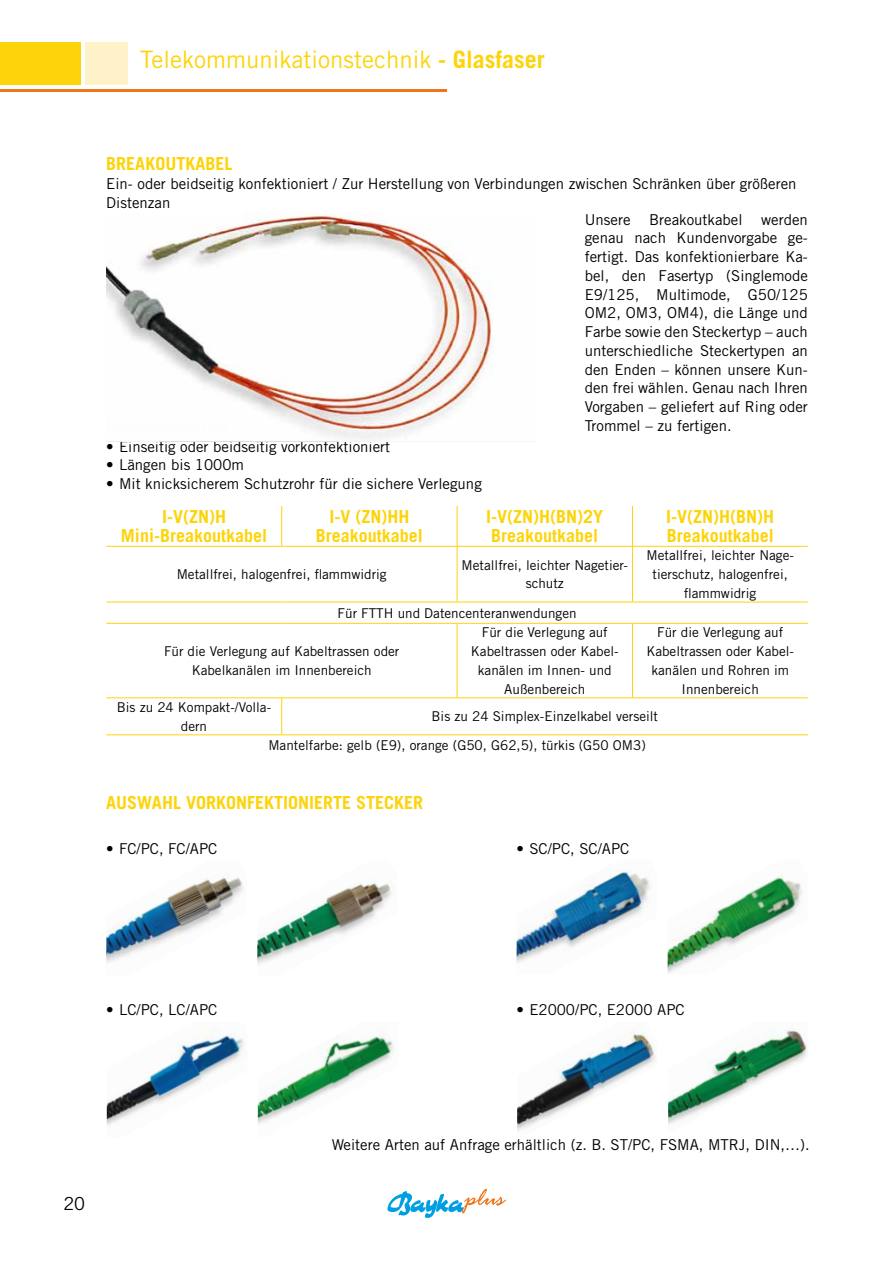
<style>
.page{position:relative;width:893px;height:1263px;background:#fff}
.page>*{position:absolute;margin:0;border:0;box-sizing:border-box;transform-origin:0 0}
.t1{font:24px "Trade Gothic LT Std";color:#fdd40a}
.t2{font:700 18px/18.8px "Trade Gothic LT Std";color:#fdd40a;text-align:center}
.t3{font:18px "Trade Gothic LT Std";color:#000}
.t4{font:15px/18.8px "Trade Gothic LT Std";color:#000}
.t5{font:13.5px/18.8px "Trade Gothic LT Std";color:#000;text-align:center}
.s1{font-weight:700}
</style>
<div class="page">
<svg style="left:387px;top:1189px;width:119px;height:29px"></svg>
<img style="left:106px;top:214px;width:388px;height:225px">
<hr style="left:281px;top:506px;width:1px;height:40px;background:#fdd40a">
<hr style="left:106px;top:546px;width:176px;height:1px;background:#fdd40a">
<hr style="left:282px;top:546px;width:175px;height:1px;background:#fdd40a">
<hr style="left:457px;top:546px;width:175px;height:1px;background:#fdd40a">
<hr style="left:633px;top:546px;width:175px;height:1px;background:#fdd40a">
<hr style="left:106px;top:602px;width:176px;height:1px;background:#fdd40a">
<hr style="left:282px;top:602px;width:175px;height:1px;background:#fdd40a">
<hr style="left:457px;top:602px;width:175px;height:1px;background:#fdd40a">
<hr style="left:632px;top:602px;width:176px;height:1px;background:#fdd40a">
<hr style="left:106px;top:623px;width:176px;height:1px;background:#fdd40a">
<hr style="left:282px;top:623px;width:175px;height:1px;background:#fdd40a">
<hr style="left:457px;top:623px;width:175px;height:1px;background:#fdd40a">
<hr style="left:632px;top:623px;width:176px;height:1px;background:#fdd40a">
<hr style="left:106px;top:697px;width:176px;height:1px;background:#fdd40a">
<hr style="left:282px;top:697px;width:175px;height:1px;background:#fdd40a">
<hr style="left:457px;top:697px;width:175px;height:1px;background:#fdd40a">
<hr style="left:632px;top:697px;width:176px;height:1px;background:#fdd40a">
<hr style="left:106px;top:734px;width:176px;height:1px;background:#fdd40a">
<hr style="left:282px;top:734px;width:175px;height:1px;background:#fdd40a">
<hr style="left:457px;top:734px;width:175px;height:1px;background:#fdd40a">
<hr style="left:632px;top:734px;width:176px;height:1px;background:#fdd40a">
<hr style="left:281px;top:698px;width:1px;height:36px;background:#fdd40a">
<hr style="left:457px;top:506px;width:1px;height:40px;background:#fdd40a">
<hr style="left:632px;top:506px;width:1px;height:40px;background:#fdd40a">
<hr style="left:457px;top:546px;width:1px;height:56px;background:#fdd40a">
<hr style="left:632px;top:546px;width:1px;height:56px;background:#fdd40a">
<hr style="left:457px;top:624px;width:1px;height:73px;background:#fdd40a">
<hr style="left:632px;top:624px;width:1px;height:73px;background:#fdd40a">
<img style="left:106px;top:877px;width:138px;height:86px">
<img style="left:257px;top:881px;width:136px;height:85px">
<img style="left:517px;top:871px;width:134px;height:92px">
<img style="left:668px;top:875px;width:136px;height:99px">
<img style="left:107px;top:1030px;width:140px;height:99px">
<img style="left:258px;top:1033px;width:136px;height:92px">
<img style="left:517px;top:1027px;width:139px;height:104px">
<img style="left:668px;top:1029px;width:140px;height:96px">
<div style="left:0;top:43px;width:81px;height:42px;background:#fdd40a"></div>
<div style="left:85px;top:43px;width:43px;height:42px;background:#fff2c9"></div>
<hr style="left:0;top:89px;width:446px;height:2px;background:#ee7518">
<h1 class="t1" style="left:140px;top:45px;width:406px">Telekommunikationstechnik <span class="s1">- Glasfaser</span></h1>
<p class="t2" style="left:106px;top:154px;width:128px">BREAKOUTKABEL</p>
<p class="t4" style="left:106px;top:174px;width:692px">Ein- oder beidseitig konfektioniert / Zur Herstellung von Verbindungen zwischen Schränken über größeren<br>Distenzan</p>
<p class="t4" style="left:106px;top:437px;width:285px">• Einseitig oder beidseitig vorkonfektioniert</p>
<p class="t4" style="left:106px;top:455px;width:139px">• Längen bis 1000m</p>
<p class="t4" style="left:106px;top:474px;width:377px">• Mit knicksicherem Schutzrohr für die sichere Verlegung</p>
<p class="t4" style="left:585px;top:210px;width:225px;text-align:justify">Unsere Breakoutkabel werden genau nach Kundenvorgabe ge&shy;fertigt. Das konfektionierbare Ka&shy;bel, den Fasertyp (Singlemode E9/125, Multimode, G50/125<br>OM2, OM3, OM4), die Länge und Farbe sowie den Steckertyp – auch unterschiedliche Steckertypen an den Enden – können unsere Kun&shy;den frei wählen. Genau nach Ihren Vorgaben – geliefert auf Ring oder Trommel – zu fertigen.</p>
<p class="t2" style="left:121px;top:507px;width:148px">I-V(ZN)H<br>Mini-Breakoutkabel</p>
<p class="t2" style="left:316px;top:507px;width:109px">I-V (ZN)HH<br>Breakoutkabel</p>
<p class="t2" style="left:486px;top:507px;width:118px;text-align:left">I-V(ZN)H(BN)2Y<br>Breakoutkabel</p>
<p class="t2" style="left:666px;top:507px;width:109px;text-align:left">I-V(ZN)H(BN)H<br>Breakoutkabel</p>
<p class="t5" style="left:177px;top:565px;width:211px">Metallfrei, halogenfrei, flammwidrig</p>
<p class="t5" style="left:462px;top:555px;width:168px">Metallfrei, leichter Nagetier&shy;schutz</p>
<p class="t5" style="left:647px;top:546px;width:149px">Metallfrei, leichter Nage&shy;tierschutz, halogenfrei, flammwidrig</p>
<p class="t5" style="left:338px;top:603px;width:240px">Für FTTH und Datencenteranwendungen</p>
<p class="t5" style="left:164px;top:642px;width:237px">Für die Verlegung auf Kabeltrassen oder<br>Kabelkanälen im Innenbereich</p>
<p class="t5" style="left:471px;top:623px;width:149px">Für die Verlegung auf<br>Kabeltrassen oder Kabel&shy;kanälen im Innen- und<br>Außenbereich</p>
<p class="t5" style="left:646px;top:623px;width:149px">Für die Verlegung auf<br>Kabeltrassen oder Kabel&shy;kanälen und Rohren im<br>Innenbereich</p>
<p class="t5" style="left:117px;top:697px;width:156px">Bis zu 24 Kompakt-/Volla&shy;dern</p>
<p class="t5" style="left:268px;top:702px;width:391px;line-height:29.1px;text-align:left;text-indent:163px">Bis zu 24 Simplex-Einzelkabel verseilt<br>Mantelfarbe: gelb (E9), orange (G50, G62,5), türkis (G50 OM3)</p>
<p class="t2" style="left:106px;top:793px;width:318px">AUSWAHL VORKONFEKTIONIERTE STECKER</p>
<p class="t4" style="left:106px;top:839px;width:113px">• FC/PC, FC/APC</p>
<p class="t4" style="left:517px;top:839px;width:114px">• SC/PC, SC/APC</p>
<p class="t4" style="left:106px;top:1000px;width:113px">• LC/PC, LC/APC</p>
<p class="t4" style="left:517px;top:1000px;width:170px">• E2000/PC, E2000 APC</p>
<p class="t3" style="left:63px;top:1193px;width:23px">20</p>
<p class="t4" style="left:332px;top:1135px;width:480px">Weitere Arten auf Anfrage erhältlich (z. B. ST/PC, FSMA, MTRJ, DIN,…).</p>
</div>
